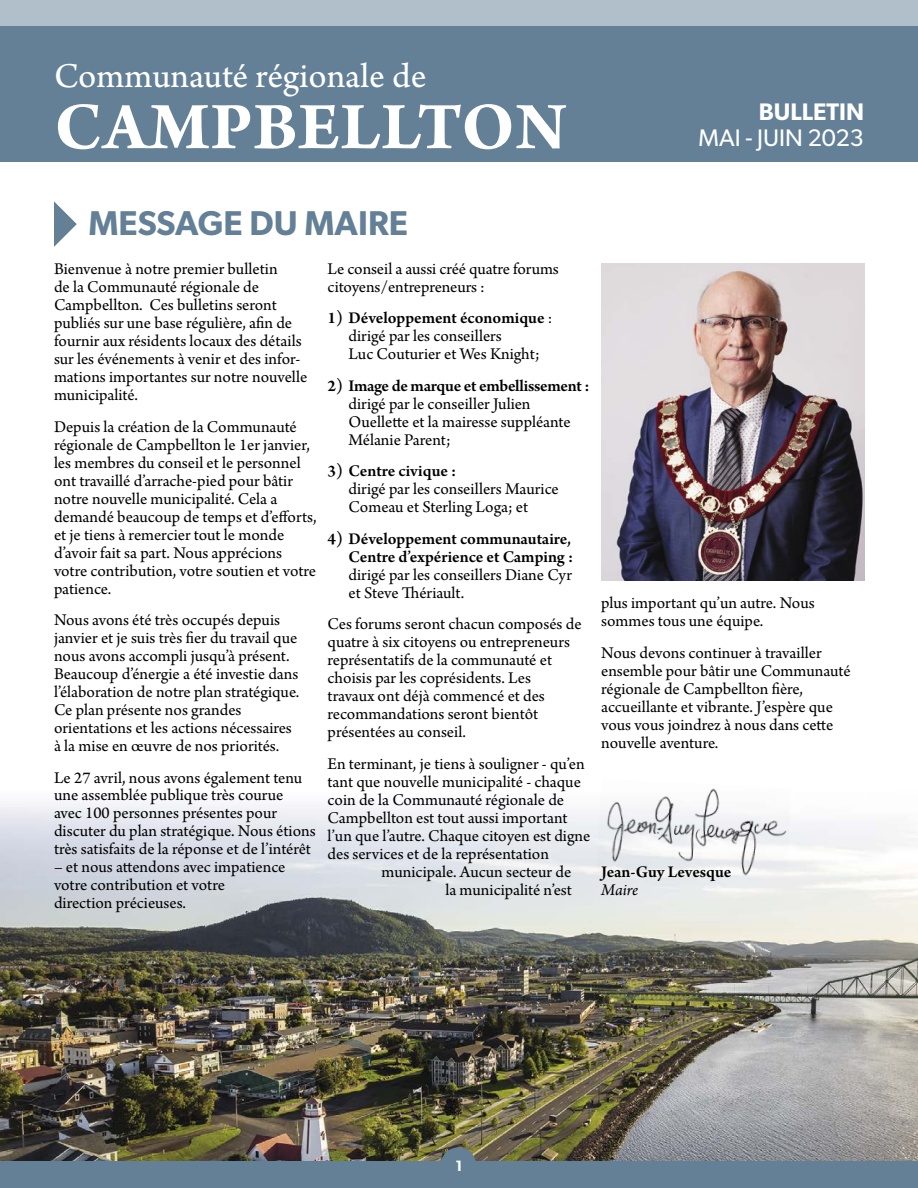
<style>
.page{position:relative;width:918px;height:1188px;background:#fff}
.page>*{position:absolute;margin:0;border:0;box-sizing:border-box;transform-origin:0 0}
.t1{font:700 70.8px "Arno Pro";letter-spacing:.01em;color:#fff}
.t2{font:36.6px "Arno Pro Sm Text";color:#fff}
.t3{font:600 34.5px "Gibson";color:#638096}
.t4{font:24px "Gibson";color:#fff}
.t5{font:600 24px "Gibson";color:#fff}
.t6{font:17.25px/18px "Arno Pro";color:#000}
.t7{font:600 17.25px/18px "Arno Pro";letter-spacing:-.005em;color:#000;text-align:right}
.t8{font:italic 17.25px "Arno Pro";letter-spacing:-.005em;color:#000}
.t9{font:600 15px "Gibson";color:#fff}
.s1{font-weight:600}
</style>
<div class="page">
<img style="left:0;top:803px;width:918px;height:358px">
<div style="left:0;top:0;width:918px;height:162px;background:#638096"></div>
<svg style="left:54px;top:201px;width:23px;height:46px"></svg>
<img style="left:602px;top:263px;width:263px;height:317px">
<div style="left:0;top:0;width:918px;height:26px;background:#b0bfca"></div>
<div style="left:0;top:1161px;width:918px;height:27px;background:#638096"></div>
<div style="left:441px;top:1148px;width:35px;height:33px;background:#638096;border-radius:50%"></div>
<img style="left:597px;top:788px;width:194px;height:90px">
<h2 class="t2" style="left:54px;top:55px;width:374px">Communauté régionale de</h2>
<h1 class="t1" style="left:54px;top:86px;width:513px">CAMPBELLTON</h1>
<h3 class="t5" style="left:759px;top:97px;width:107px">BULLETIN</h3>
<h3 class="t4" style="left:699px;top:123px;width:167px">MAI - JUIN 2023</h3>
<h3 class="t3" style="left:88px;top:202px;width:321px">MESSAGE DU MAIRE</h3>
<p class="t6" style="left:54px;top:261px;width:255px">Bienvenue à notre premier bulletin<br>de la Communauté régionale de Campbellton. Ces bulletins seront publiés sur une base régulière, afin de fournir aux résidents locaux des détails sur les événements à venir et des infor&shy;mations importantes sur notre nouvelle municipalité.</p>
<p class="t6" style="left:54px;top:418px;width:264px">Depuis la création de la Communauté régionale de Campbellton le 1er janvier, les membres du conseil et le personnel ont travaillé d’arrache-pied pour bâtir notre nouvelle municipalité. Cela a demandé beaucoup de temps et d’efforts, et je tiens à remercier tout le monde d’avoir fait sa part. Nous apprécions votre contribution, votre soutien et votre patience.</p>
<p class="t6" style="left:54px;top:612px;width:247px">Nous avons été très occupés depuis janvier et je suis très fier du travail que nous avons accompli jusqu’à présent.<br>Beaucoup d’énergie a été investie dans l’élaboration de notre plan stratégique.<br>Ce plan présente nos grandes orientations et les actions nécessaires à la mise en œuvre de nos priorités.</p>
<p class="t6" style="left:54px;top:769px;width:263px">Le 27 avril, nous avons également tenu une assemblée publique très courue<br>avec 100 personnes présentes pour discuter du plan stratégique. Nous étions très satisfaits de la réponse et de l’intérêt</p>
<p class="t6" style="left:54px;top:859px;width:233px">– et nous attendons avec impatience votre contribution et votre direction précieuses.</p>
<p class="t6" style="left:328px;top:261px;width:233px">Le conseil a aussi créé quatre forums citoyens/entrepreneurs :</p>
<p class="t6" style="left:349px;top:310px;width:205px;text-indent:-21px"><span class="s1">1) Développement économique</span> : dirigé par les conseillers<br>Luc Couturier et Wes Knight;</p>
<p class="t7" style="left:328px;top:378px;width:264px">2) Image de marque et embellissement :</p>
<p class="t6" style="left:349px;top:396px;width:224px">dirigé par le conseiller Julien<br>Ouellette et la mairesse suppléante<br>Mélanie Parent;</p>
<p class="t7" style="left:328px;top:463px;width:130px">3) Centre civique :</p>
<p class="t6" style="left:349px;top:481px;width:212px">dirigé par les conseillers Maurice<br>Comeau et Sterling Loga; et</p>
<p class="t7" style="left:328px;top:531px;width:247px">4) Développement communautaire,<br>Centre d’expérience et Camping :</p>
<p class="t6" style="left:349px;top:567px;width:225px">dirigé par les conseillers Diane Cyr et Steve Thériault.</p>
<p class="t6" style="left:328px;top:616px;width:256px">Ces forums seront chacun composés de quatre à six citoyens ou entrepreneurs représentatifs de la communauté et choisis par les coprésidents. Les travaux ont déjà commencé et des recommandations seront bientôt présentées au conseil.</p>
<p class="t6" style="left:328px;top:756px;width:264px">En terminant, je tiens à souligner - qu’en tant que nouvelle municipalité - chaque coin de la Communauté régionale de Campbellton est tout aussi important l’un que l’autre. Chaque citoyen est digne des services et de la représentation</p>
<p class="t6" style="left:382px;top:863px;width:192px;text-align:right">municipale. Aucun secteur de la municipalité n’est</p>
<p class="t6" style="left:601px;top:595px;width:215px">plus important qu’un autre. Nous sommes tous une équipe.</p>
<p class="t6" style="left:601px;top:644px;width:251px">Nous devons continuer à travailler ensemble pour bâtir une Communauté régionale de Campbellton fière, accueillante et vibrante. J’espère que vous vous joindrez à nous dans cette nouvelle aventure.</p>
<p class="t7" style="left:601px;top:863px;width:132px">Jean-Guy Levesque</p>
<p class="t8" style="left:601px;top:880px;width:38px">Maire</p>
<p class="t9" style="left:455px;top:1157px;width:9px">1</p>
</div>
